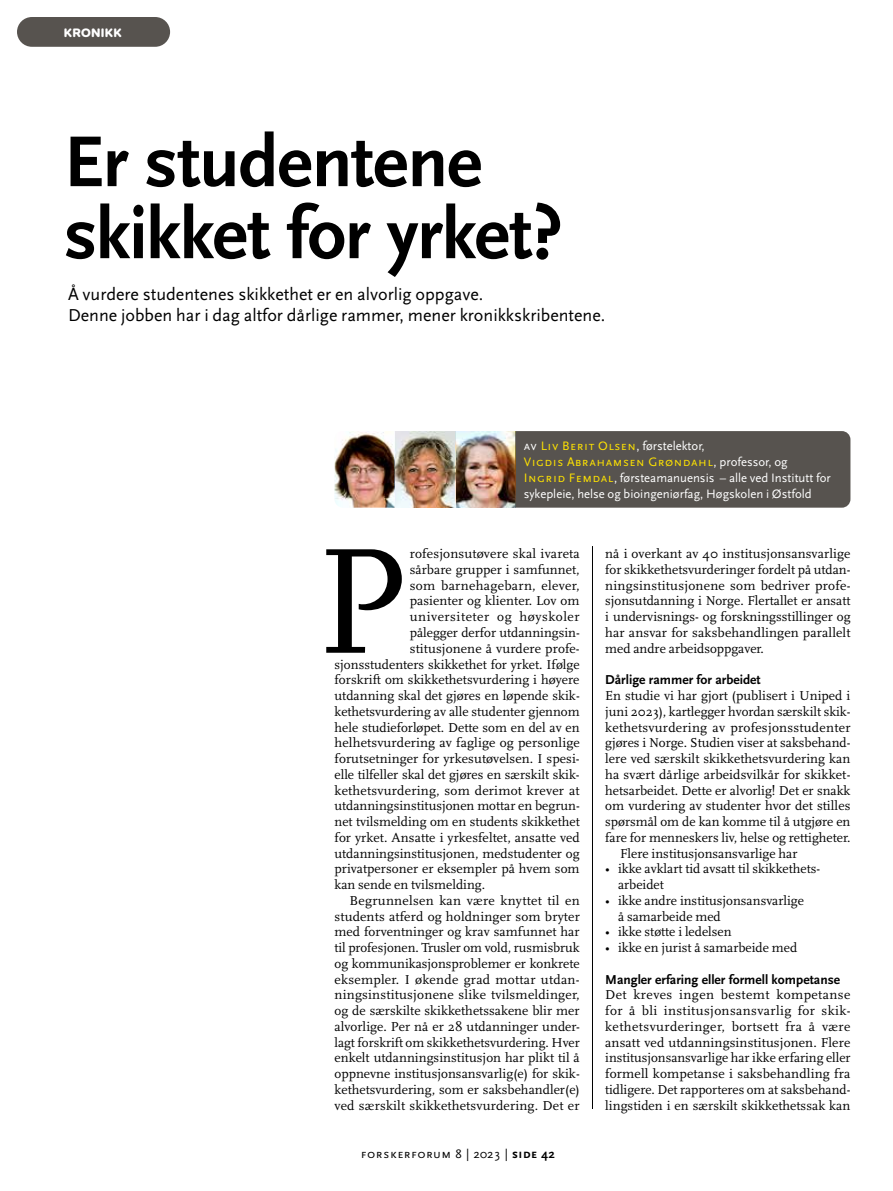
<style>
.page{position:relative;width:893px;height:1191px;background:#fff}
.page>*{position:absolute;margin:0;border:0;box-sizing:border-box;transform-origin:0 0}
.t1{font:156.75px "Scala OT";color:#000}
.t2{font:700 75px/72px "Scala Sans OT";letter-spacing:-.015em;color:#000}
.t3{font:18px/21px "Scala Sans OT";color:#000}
.t4{font:13.5px/15.8px "Scala OT";color:#000;text-align:justify}
.t5{font:13.5px "Scala OT";letter-spacing:.02em;color:#000}
.t6{font:700 13.5px "Scala Sans OT";color:#000}
.t7{font:13.5px "Scala OT";letter-spacing:.04em;color:#000}
.t8{font:12.75px/15.8px "Scala Sans OT";letter-spacing:.04em;color:#fff}
.t9{font:12.75px "Scala Sans OT";letter-spacing:.04em;color:#000}
.t10{font:12.75px "Proxima Soft Extrabld";letter-spacing:.02em;color:#fff}
.s1{color:#ffe300}
.s2{font-weight:700}
</style>
<div class="page">
<div style="left:17px;top:17px;width:153px;height:30px;background:#57534f;border-radius:15px"></div>
<hr style="left:592px;top:546px;width:1px;height:563px;background:#000">
<div style="left:515px;top:431px;width:335px;height:76px;background:#57534f"></div>
<img style="left:334px;top:431px;width:61px;height:76px">
<img style="left:395px;top:431px;width:60px;height:76px">
<img style="left:455px;top:431px;width:60px;height:76px">
<p class="t10" style="left:64px;top:23px;width:59px">KRONIKK</p>
<h2 class="t2" style="left:64px;top:127px;width:500px">Er studentene skikket for yrket?</h2>
<h3 class="t3" style="left:68px;top:284px;width:539px">Å vurdere studentenes skikkethet er en alvorlig oppgave.<br>Denne jobben har i dag altfor dårlige rammer, mener kronikkskribentene.</h3>
<p class="t8" style="left:524px;top:438px;width:309px">av <span class="s1">Liv Berit Olsen</span>, førstelektor,<br><span class="s1">Vigdis Abrahamsen Grøndahl</span>, professor, og <span class="s1">Ingrid Femdal</span>, førsteamanuensis – alle ved Institutt for sykepleie, helse og bioingeniørfag, Høgskolen i Østfold</p>
<h1 class="t1" style="left:316px;top:516px;width:96px">P</h1>
<p class="t4" style="left:410px;top:546px;width:172px">rofesjonsutøvere skal ivareta</p>
<p class="t4" style="left:410px;top:562px;width:171px">sårbare grupper i samfunnet,</p>
<p class="t5" style="left:410px;top:578px;width:171px">som barnehagebarn, elever,</p>
<p class="t4" style="left:410px;top:593px;width:171px">pasienter og klienter. Lov om</p>
<p class="t7" style="left:410px;top:609px;width:171px">universiteter og høyskoler</p>
<p class="t4" style="left:410px;top:625px;width:171px">pålegger derfor utdanningsin-</p>
<p class="t4" style="left:410px;top:640px;width:171px">stitusjonene å vurdere profe-</p>
<p class="t4" style="left:334px;top:656px;width:247px">sjonsstudenters skikkethet for yrket. Ifølge</p>
<p class="t4" style="left:334px;top:672px;width:246px">forskrift om skikkethetsvurdering i høyere</p>
<p class="t4" style="left:334px;top:688px;width:247px">utdanning skal det gjøres en løpende skik-</p>
<p class="t4" style="left:334px;top:703px;width:247px">kethetsvurdering av alle studenter gjennom</p>
<p class="t4" style="left:334px;top:719px;width:247px">hele studieforløpet. Dette som en del av en</p>
<p class="t4" style="left:334px;top:735px;width:247px">helhetsvurdering av faglige og personlige</p>
<p class="t4" style="left:334px;top:751px;width:247px">forutsetninger for yrkesutøvelsen. I spesi-</p>
<p class="t4" style="left:334px;top:766px;width:247px">elle tilfeller skal det gjøres en særskilt skik-</p>
<p class="t4" style="left:334px;top:782px;width:247px">kethetsvurdering, som derimot krever at</p>
<p class="t4" style="left:334px;top:798px;width:247px">utdanningsinstitusjonen mottar en begrun-</p>
<p class="t4" style="left:334px;top:814px;width:247px">net tvilsmelding om en students skikkethet</p>
<p class="t4" style="left:334px;top:829px;width:247px">for yrket. Ansatte i yrkesfeltet, ansatte ved</p>
<p class="t4" style="left:334px;top:845px;width:247px">utdanningsinstitusjonen, medstudenter og</p>
<p class="t4" style="left:334px;top:861px;width:247px">privatpersoner er eksempler på hvem som</p>
<p class="t4" style="left:334px;top:877px;width:152px">kan sende en tvilsmelding.</p>
<p class="t5" style="left:349px;top:893px;width:232px">Begrunnelsen kan være knyttet til en</p>
<p class="t4" style="left:334px;top:908px;width:247px">students atferd og holdninger som bryter</p>
<p class="t4" style="left:334px;top:924px;width:247px">med forventninger og krav samfunnet har</p>
<p class="t4" style="left:334px;top:940px;width:247px">til profesjonen. Trusler om vold, rusmisbruk</p>
<p class="t4" style="left:334px;top:955px;width:247px">og kommunikasjonsproblemer er konkrete</p>
<p class="t5" style="left:334px;top:972px;width:247px">eksempler. I økende grad mottar utdan-</p>
<p class="t4" style="left:334px;top:987px;width:247px">ningsinstitusjonene slike tvilsmeldinger,</p>
<p class="t4" style="left:334px;top:1003px;width:247px">og de særskilte skikkethetssakene blir mer</p>
<p class="t4" style="left:334px;top:1018px;width:247px">alvorlige. Per nå er 28 utdanninger under-</p>
<p class="t4" style="left:334px;top:1034px;width:247px">lagt forskrift om skikkethetsvurdering. Hver</p>
<p class="t4" style="left:334px;top:1050px;width:247px">enkelt utdanningsinstitusjon har plikt til å</p>
<p class="t4" style="left:334px;top:1066px;width:247px">oppnevne institusjonsansvarlig(e) for skik-</p>
<p class="t4" style="left:334px;top:1081px;width:247px">kethetsvurdering, som er saksbehandler(e)</p>
<p class="t4" style="left:334px;top:1097px;width:247px">ved særskilt skikkethetsvurdering. Det er</p>
<p class="t9" style="left:361px;top:1146px;width:196px">forskerforum 8 | 2023 | <span class="s2">side 42</span></p>
<p class="t4" style="left:605px;top:546px;width:247px">nå i overkant av 40 institusjonsansvarlige for skikkethetsvurderinger fordelt på utdan&shy;ningsinstitusjonene som bedriver profe&shy;sjonsutdanning i Norge. Flertallet er ansatt i undervisnings- og forskningsstillinger og har ansvar for saksbehandlingen parallelt med andre arbeidsoppgaver.</p>
<p class="t6" style="left:605px;top:672px;width:157px">Dårlige rammer for arbeidet</p>
<p class="t4" style="left:605px;top:688px;width:247px">En studie vi har gjort (publisert i Uniped i</p>
<p class="t4" style="left:605px;top:703px;width:247px">juni 2023), kartlegger hvordan særskilt skik-</p>
<p class="t5" style="left:605px;top:720px;width:247px">kethetsvurdering av profesjonsstudenter</p>
<p class="t4" style="left:605px;top:735px;width:247px">gjøres i Norge. Studien viser at saksbehand-</p>
<p class="t4" style="left:605px;top:751px;width:247px">lere ved særskilt skikkethetsvurdering kan</p>
<p class="t4" style="left:605px;top:766px;width:247px">ha svært dårlige arbeidsvilkår for skikket-</p>
<p class="t4" style="left:605px;top:782px;width:247px">hetsarbeidet. Dette er alvorlig! Det er snakk</p>
<p class="t4" style="left:605px;top:798px;width:247px">om vurdering av studenter hvor det stilles</p>
<p class="t4" style="left:605px;top:814px;width:247px">spørsmål om de kan komme til å utgjøre en</p>
<p class="t4" style="left:605px;top:829px;width:247px">fare for menneskers liv, helse og rettigheter.</p>
<p class="t4" style="left:620px;top:845px;width:179px">Flere institusjonsansvarlige har</p>
<p class="t4" style="left:618px;top:861px;width:203px;text-indent:-13px">• ikke avklart tid avsatt til skikkethets&shy;arbeidet</p>
<p class="t4" style="left:618px;top:893px;width:188px;text-indent:-13px">• ikke andre institusjonsansvarlige å samarbeide med</p>
<p class="t4" style="left:605px;top:924px;width:128px">• ikke støtte i ledelsen</p>
<p class="t4" style="left:605px;top:940px;width:193px">• ikke en jurist å samarbeide med</p>
<p class="t6" style="left:605px;top:971px;width:236px">Mangler erfaring eller formell kompetanse</p>
<p class="t4" style="left:605px;top:987px;width:247px">Det kreves ingen bestemt kompetanse for å bli institusjonsansvarlig for skik&shy;kethetsvurderinger, bortsett fra å være ansatt ved utdanningsinstitusjonen. Flere institusjonsansvarlige har ikke erfaring eller formell kompetanse i saksbehandling fra tidligere. Det rapporteres om at saksbehand&shy;lingstiden i en særskilt skikkethetssak kan</p>
</div>
